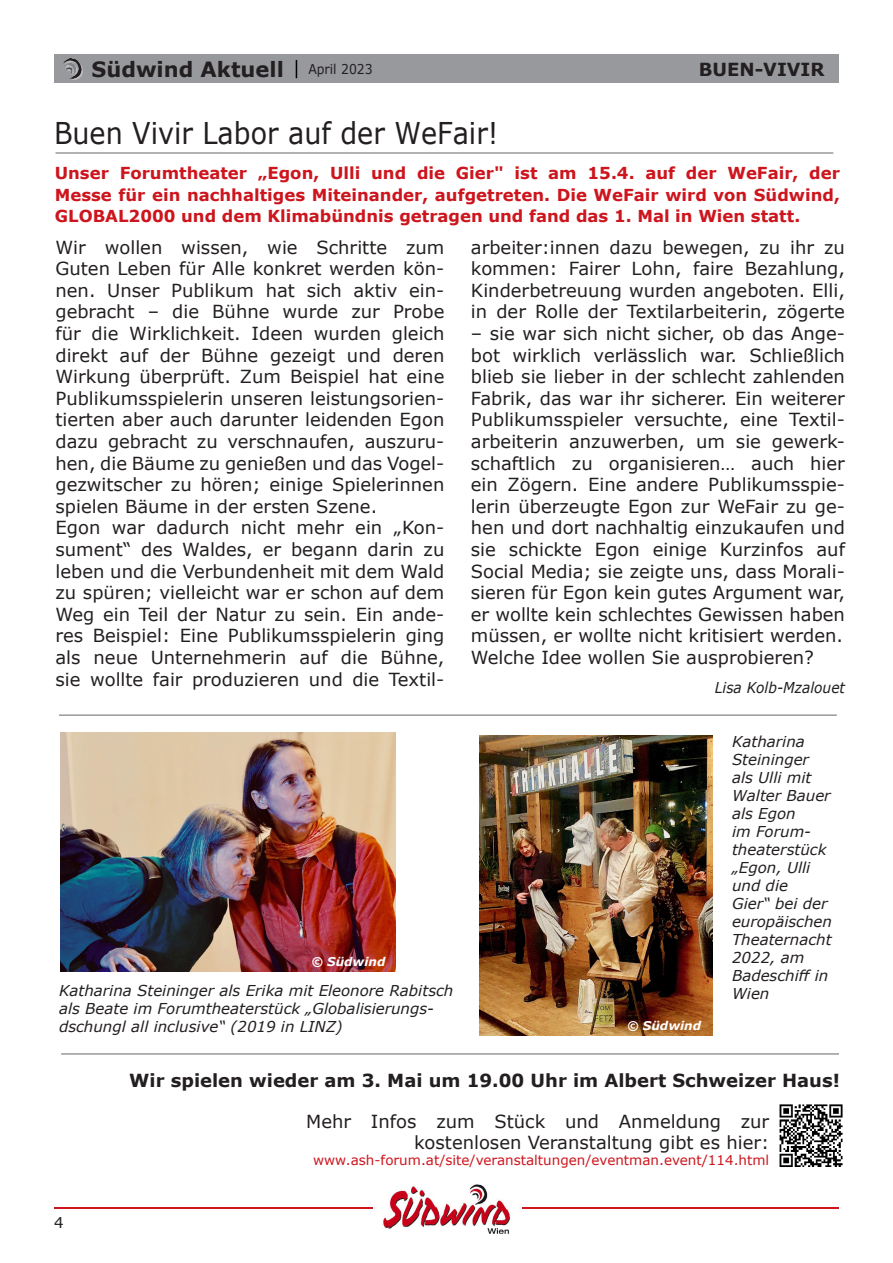
<style>
.page{position:relative;width:893px;height:1263px;background:#fff}
.page>*{position:absolute;margin:0;border:0;box-sizing:border-box;transform-origin:0 0}
.t1{font:30px "Verdana";color:#231f20;scale:.9 1}
.t2{font:700 21px "Verdana";color:#231f20}
.t3{font:18px/21.6px "Verdana";color:#231f20;text-align:justify}
.t4{font:700 18px "Verdana";color:#231f20}
.t5{font:700 16.5px/21.6px "Verdana";color:#cd151d;text-align:justify}
.t6{font:italic 15px/18px "Verdana";color:#231f20}
.t7{font:italic 15px "Verdana";color:#231f20;scale:.92 1}
.t8{font:15px "Verdana";color:#231f20}
.t9{font:13.5px "Verdana";color:#cd151d}
.t10{font:13.5px "Verdana";color:#231f20;scale:.92 1}
.t11{font:12.75px "Verdana";color:#231f20}
.t12{font:italic 700 12px "Verdana";color:#fff}
</style>
<div class="page">
<div style="left:54px;top:54px;width:785px;height:29px;background:#97999c"></div>
<div style="left:65px;top:60px;width:18px;height:20px;background:#c7c8ca;opacity:.75"></div>
<img style="left:64px;top:59px;width:18px;height:19px">
<hr style="left:54px;top:1207px;width:318px;height:2px;background:#cd151d">
<hr style="left:522px;top:1207px;width:317px;height:2px;background:#cd151d">
<img style="left:383px;top:1184px;width:127px;height:50px">
<hr style="left:55px;top:152px;width:778px;height:2px;background:#97999c">
<svg style="left:296px;top:60px;width:1px;height:18px"></svg>
<hr style="left:59px;top:714px;width:778px;height:2px;background:#97999c">
<img style="left:779px;top:1104px;width:64px;height:63px">
<hr style="left:61px;top:1053px;width:778px;height:2px;background:#97999c">
<img style="left:479px;top:736px;width:233px;height:299px">
<img style="left:61px;top:732px;width:335px;height:240px">
<p class="t2" style="left:92px;top:55px;width:194px">Südwind Aktuell</p>
<p class="t11" style="left:752px;top:64px;width:69px">März 2018</p>
<p class="t10" style="left:308px;top:60px;width:71px">April 2023</p>
<p class="t4" style="left:699px;top:56px;width:127px">BUEN-VIVIR</p>
<h1 class="t1" style="left:54px;top:112px;width:495px">Buen Vivir Labor auf der WeFair!</h1>
<p class="t5" style="left:55px;top:162px;width:787px">Unser Forumtheater „Egon, Ulli und die Gier" ist am 15.4. auf der WeFair, der Messe für ein nachhaltiges Miteinander, aufgetreten. Die WeFair wird von Südwind, GLOBAL2000 und dem Klimabündnis getragen und fand das 1. Mal in Wien statt.</p>
<p class="t3" style="left:55px;top:236px;width:390px;text-align:left">Wir wollen wissen, wie Schritte zum Guten Leben für Alle konkret werden kön&shy;nen. Unser Publikum hat sich aktiv ein&shy;gebracht – die Bühne wurde zur Probe für die Wirklichkeit. Ideen wurden gleich direkt auf der Bühne gezeigt und deren Wirkung überprüft. Zum Beispiel hat eine Publikumsspielerin unseren leistungsorien&shy;tierten aber auch darunter leidenden Egon dazu gebracht zu verschnaufen, auszuru&shy;hen, die Bäume zu genießen und das Vogel&shy;gezwitscher zu hören; einige Spielerinnen spielen Bäume in der ersten Szene.<br>Egon war dadurch nicht mehr ein „Kon&shy;sument“ des Waldes, er begann darin zu leben und die Verbundenheit mit dem Wald zu spüren; vielleicht war er schon auf dem Weg ein Teil der Natur zu sein. Ein ande&shy;res Beispiel: Eine Publikumsspielerin ging als neue Unternehmerin auf die Bühne, sie wollte fair produzieren und die Textil-</p>
<p class="t3" style="left:471px;top:236px;width:376px">arbeiter:innen dazu bewegen, zu ihr zu kommen: Fairer Lohn, faire Bezahlung, Kinderbetreuung wurden angeboten. Elli, in der Rolle der Textilarbeiterin, zögerte</p>
<p class="t3" style="left:471px;top:322px;width:376px">– sie war sich nicht sicher, ob das Ange&shy;bot wirklich verlässlich war. Schließlich blieb sie lieber in der schlecht zahlenden Fabrik, das war ihr sicherer. Ein weiterer Publikumsspieler versuchte, eine Textil&shy;arbeiterin anzuwerben, um sie gewerk&shy;schaftlich zu organisieren… auch hier ein Zögern. Eine andere Publikumsspie&shy;lerin überzeugte Egon zur WeFair zu ge&shy;hen und dort nachhaltig einzukaufen und sie schickte Egon einige Kurzinfos auf Social Media; sie zeigte uns, dass Morali&shy;sieren für Egon kein gutes Argument war, er wollte kein schlechtes Gewissen haben müssen, er wollte nicht kritisiert werden.<br>Welche Idee wollen Sie ausprobieren?</p>
<p class="t7" style="left:715px;top:677px;width:143px">Lisa Kolb-Mzalouet</p>
<p class="t12" style="left:311px;top:953px;width:75px">© Südwind</p>
<p class="t6" style="left:732px;top:732px;width:101px">Katharina<br>Steininger als Ulli mit<br>Walter Bauer als Egon<br>im Forum&shy;theaterstück „Egon, Ulli und die<br>Gier“ bei der europäischen<br>Theaternacht<br>2022, am<br>Badeschiff in</p>
<p class="t6" style="left:59px;top:981px;width:396px">Katharina Steininger als Erika mit Eleonore Rabitsch</p>
<p class="t6" style="left:732px;top:984px;width:39px">Wien</p>
<p class="t6" style="left:59px;top:999px;width:376px">als Beate im Forumtheaterstück „Globalisierungs&shy;dschungl all inclusive“ (2019 in LINZ)</p>
<p class="t12" style="left:627px;top:1017px;width:75px">© Südwind</p>
<p class="t4" style="left:129px;top:1068px;width:712px">Wir spielen wieder am 3. Mai um 19.00 Uhr im Albert Schweizer Haus!</p>
<p class="t8" style="left:54px;top:1212px;width:11px">4</p>
<p class="t3" style="left:306px;top:1110px;width:465px;text-align:right">Mehr Infos zum Stück und Anmeldung zur kostenlosen Veranstaltung gibt es hier:</p>
<p class="t9" style="left:313px;top:1151px;width:458px">www.ash-forum.at/site/veranstaltungen/eventman.event/114.html</p>
</div>
